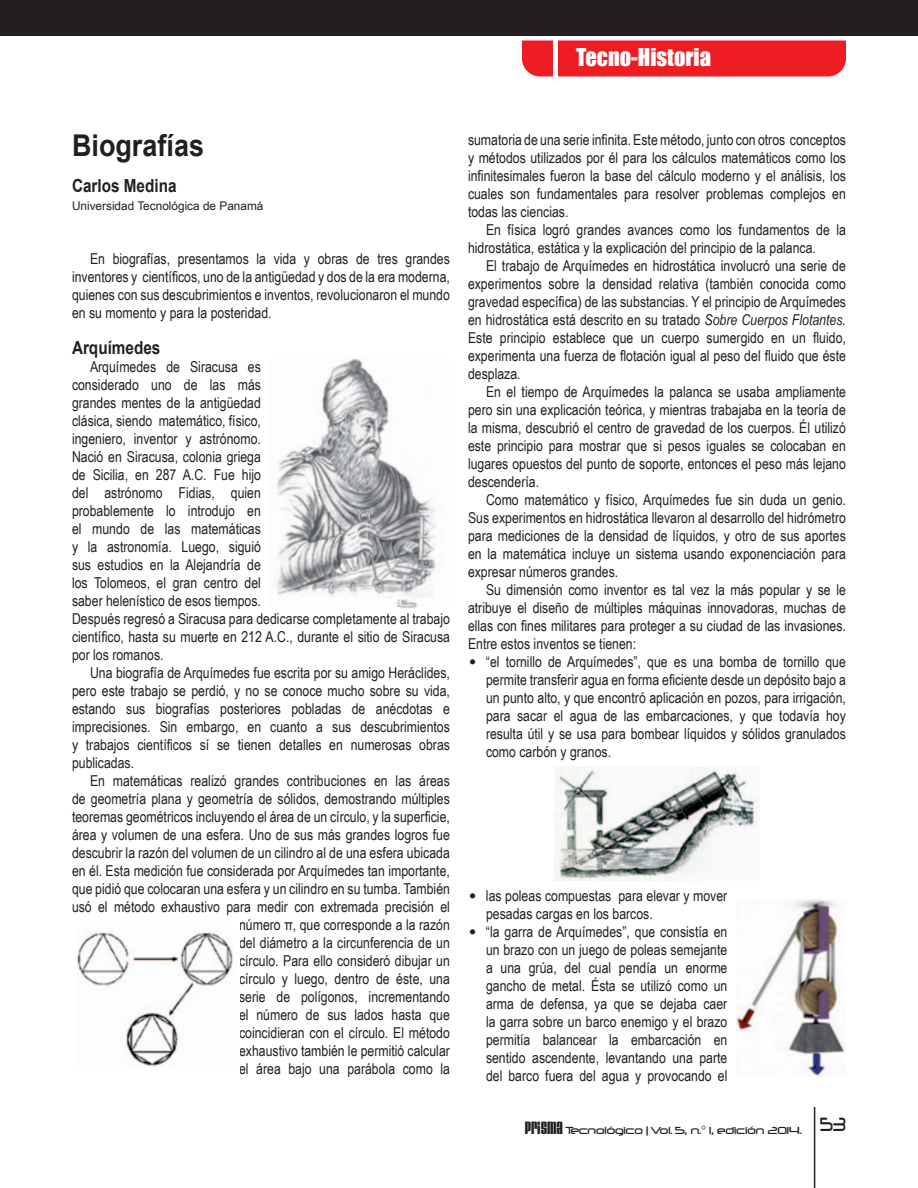
<style>
.page{position:relative;width:918px;height:1188px;background:#fff}
.page>*{position:absolute;margin:0;border:0;box-sizing:border-box;transform-origin:0 0}
.t1{font:700 30px "Arial";color:#231f20;scale:.9 1}
.t2{font:22.5px "Impact";color:#fff}
.t3{font:22.5px "Neuropol";color:#231f20;scale:.7 1}
.t4{font:700 18px "Arial";color:#231f20;scale:.85 1}
.t5{font:15px/18px "Arial Narrow";color:#231f20;text-align:justify}
.t6{font:12px "Neuropol";color:#231f20}
.t7{font:12px "Arial Narrow";color:#231f20;scale:1.2 1}
.s1{font-style:italic}
.s2{font-family:"Palatino LT Std"}
.s3{font-family:"Velvenda Cooler";font-size:15px}
</style>
<div class="page">
<hr style="left:814px;top:1107px;width:1px;height:81px;background:#231f20">
<div style="left:522px;top:40px;width:324px;height:36px;background:#ee1d23"></div>
<hr style="left:554px;top:39px;width:4px;height:39px;background:#fff">
<div style="left:0;top:0;width:918px;height:36px;background:#231f20"></div>
<img style="left:270px;top:359px;width:180px;height:250px">
<img style="left:78px;top:930px;width:155px;height:137px">
<img style="left:554px;top:766px;width:204px;height:115px">
<img style="left:737px;top:899px;width:109px;height:176px">
<p class="t2" style="left:576px;top:40px;width:137px">Tecno-Historia</p>
<p class="t1" style="left:72px;top:126px;width:148px">Biografías</p>
<p class="t4" style="left:72px;top:174px;width:125px">Carlos Medina</p>
<p class="t7" style="left:72px;top:197px;width:161px">Universidad Tecnológica de Panamá</p>
<p class="t5" style="left:72px;top:249px;width:379px;text-indent:18px">En biografías, presentamos la vida y obras de tres grandes inventores y científicos, uno de la antigüedad y dos de la era moderna, quienes con sus descubrimientos e inventos, revolucionaron el mundo en su momento y para la posteridad.</p>
<p class="t4" style="left:72px;top:336px;width:106px">Arquímedes</p>
<p class="t5" style="left:72px;top:357px;width:380px;text-align:left;text-indent:18px">Arquímedes de Siracusa es<br>considerado uno de las más<br>grandes mentes de la antigüedad<br>clásica, siendo matemático, físico,<br>ingeniero, inventor y astrónomo.<br>Nació en Siracusa, colonia griega<br>de Sicilia, en 287 A.C. Fue hijo<br>del astrónomo Fidias, quien<br>probablemente lo introdujo en<br>el mundo de las matemáticas<br>y la astronomía. Luego, siguió<br>sus estudios en la Alejandría de<br>los Tolomeos, el gran centro del<br>saber helenístico de esos tiempos.<br>Después regresó a Siracusa para dedicarse completamente al trabajo científico, hasta su muerte en 212 A.C., durante el sitio de Siracusa por los romanos.</p>
<p class="t5" style="left:72px;top:663px;width:380px;text-indent:18px">Una biografía de Arquímedes fue escrita por su amigo Heráclides, pero este trabajo se perdió, y no se conoce mucho sobre su vida, estando sus biografías posteriores pobladas de anécdotas e imprecisiones. Sin embargo, en cuanto a sus descubrimientos y trabajos científicos sí se tienen detalles en numerosas obras publicadas.</p>
<p class="t5" style="left:72px;top:771px;width:380px;text-align:right">En matemáticas realizó grandes contribuciones en las áreas<br>de geometría plana y geometría de sólidos, demostrando múltiples teoremas geométricos incluyendo el área de un círculo, y la superficie, área y volumen de una esfera. Uno de sus más grandes logros fue descubrir la razón del volumen de un cilindro al de una esfera ubicada en él. Esta medición fue considerada por Arquímedes tan importante, que pidió que colocaran una esfera y un cilindro en su tumba. También usó el método exhaustivo para medir con extremada precisión el número π, que corresponde a la razón<br>del diámetro a la circunferencia de un<br>círculo. Para ello consideró dibujar un<br>círculo y luego, dentro de éste, una<br>serie de polígonos, incrementando<br>el número de sus lados hasta que<br>coincidieran con el círculo. El método<br>exhaustivo también le permitió calcular<br>el área bajo una parábola como la</p>
<p class="t5" style="left:468px;top:131px;width:380px">sumatoria de una serie infinita. Este método, junto con otros conceptos y métodos utilizados por él para los cálculos matemáticos como los infinitesimales fueron la base del cálculo moderno y el análisis, los cuales son fundamentales para resolver problemas complejos en todas las ciencias.</p>
<p class="t5" style="left:468px;top:221px;width:379px;text-indent:18px">En física logró grandes avances como los fundamentos de la hidrostática, estática y la explicación del principio de la palanca.</p>
<p class="t5" style="left:468px;top:257px;width:380px;text-indent:18px">El trabajo de Arquímedes en hidrostática involucró una serie de experimentos sobre la densidad relativa (también conocida como gravedad específica) de las substancias. Y el principio de Arquímedes en hidrostática está descrito en su tratado <span class="s1">Sobre Cuerpos Flotantes.<br></span>Este principio establece que un cuerpo sumergido en un fluido, experimenta una fuerza de flotación igual al peso del fluido que éste desplaza.</p>
<p class="t5" style="left:468px;top:383px;width:379px;text-indent:18px">En el tiempo de Arquímedes la palanca se usaba ampliamente pero sin una explicación teórica, y mientras trabajaba en la teoría de la misma, descubrió el centro de gravedad de los cuerpos. Él utilizó este principio para mostrar que si pesos iguales se colocaban en lugares opuestos del punto de soporte, entonces el peso más lejano descendería.</p>
<p class="t5" style="left:468px;top:491px;width:379px;text-indent:18px">Como matemático y físico, Arquímedes fue sin duda un genio.<br>Sus experimentos en hidrostática llevaron al desarrollo del hidrómetro para mediciones de la densidad de líquidos, y otro de sus aportes en la matemática incluye un sistema usando exponenciación para expresar números grandes.</p>
<p class="t5" style="left:468px;top:581px;width:379px;text-indent:18px">Su dimensión como inventor es tal vez la más popular y se le atribuye el diseño de múltiples máquinas innovadoras, muchas de ellas con fines militares para proteger a su ciudad de las invasiones.<br>Entre estos inventos se tienen:</p>
<p class="t5" style="left:486px;top:653px;width:361px;text-indent:-18px"><span class="s2">•</span> “el tornillo de Arquímedes”, que es una bomba de tornillo que permite transferir agua en forma eficiente desde un depósito bajo a un punto alto, y que encontró aplicación en pozos, para irrigación, para sacar el agua de las embarcaciones, y que todavía hoy resulta útil y se usa para bombear líquidos y sólidos granulados como carbón y granos.</p>
<p class="t5" style="left:486px;top:887px;width:243px;text-indent:-18px"><span class="s2">•</span> las poleas compuestas para elevar y mover pesadas cargas en los barcos.</p>
<p class="t5" style="left:486px;top:923px;width:243px;text-indent:-18px"><span class="s2">•</span> “la garra de Arquímedes”, que consistía en un brazo con un juego de poleas semejante a una grúa, del cual pendía un enorme gancho de metal. Ésta se utilizó como un arma de defensa, ya que se dejaba caer la garra sobre un barco enemigo y el brazo permitía balancear la embarcación en sentido ascendente, levantando una parte del barco fuera del agua y provocando el</p>
<p class="t6" style="left:525px;top:1124px;width:279px"><span class="s3">PRISMA</span> Tecnológico | Vol. 5, n.° 1, edición 2014.</p>
<p class="t3" style="left:820px;top:1112px;width:39px">53</p>
</div>
